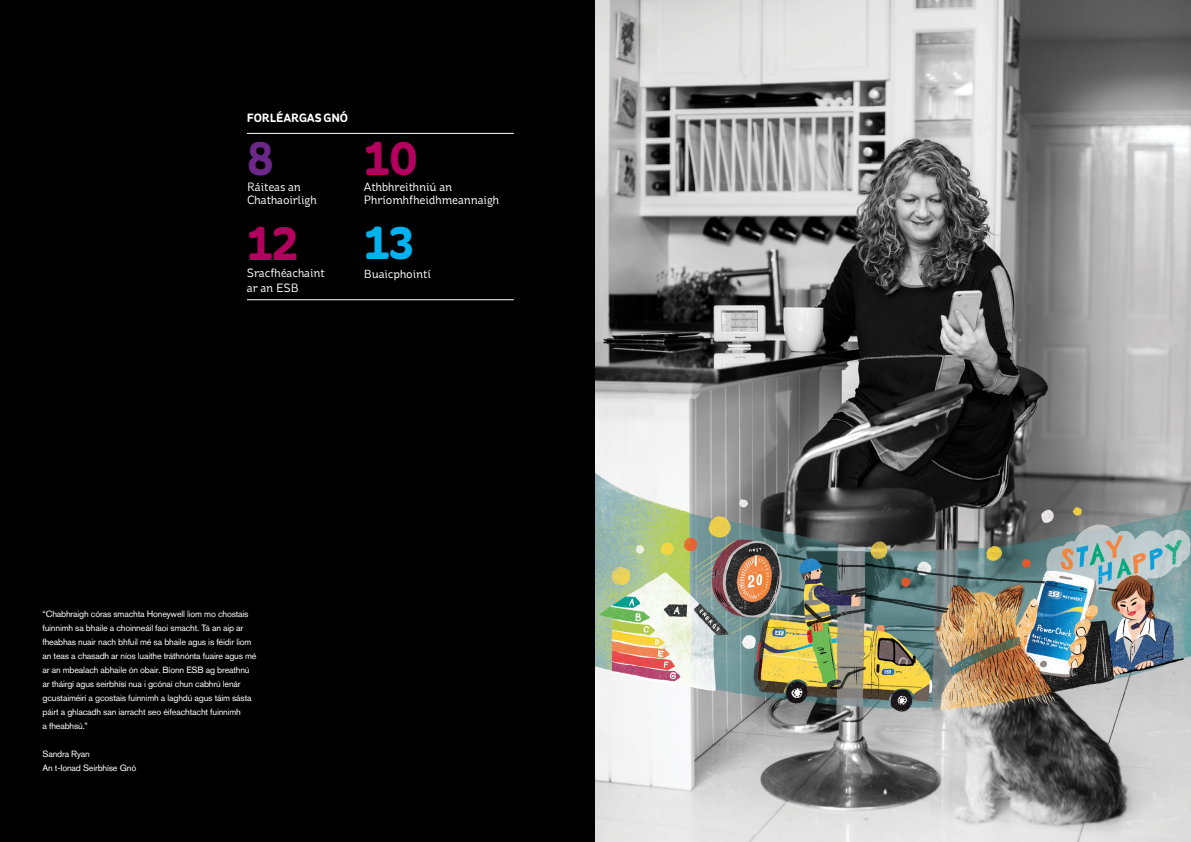
<style>
.page{position:relative;width:1191px;height:842px;background:#fff}
.page>*{position:absolute;margin:0;border:0;box-sizing:border-box;transform-origin:0 0}
.t1{font:700 48px "St Ryde";color:#b4005e}
.t2{font:700 48px "St Ryde";color:#6c2889}
.t3{font:700 46.9px "St Ryde";color:#00b3f0}
.t4{font:12px/12.8px "St Ryde";letter-spacing:-.01em;color:#fff}
.t5{font:700 12px "St Ryde";color:#fff}
.t6{font:11.7px "St Ryde";letter-spacing:-.01em;color:#fff}
.t7{font:9px/14px "Akzidenz Grotesk BQ";letter-spacing:-.02em;color:#fff}
</style>
<div class="page">
<div style="left:0;top:0;width:595px;height:842px;background:#000"></div>
<img style="left:595px;top:0;width:596px;height:842px">
<hr style="left:247px;top:133px;width:267px;height:1px;background:#fff">
<hr style="left:247px;top:299px;width:267px;height:1px;background:#fff">
<h3 class="t5" style="left:247px;top:110px;width:9px">FORL</h3>
<h3 class="t5" style="left:276px;top:110px;width:16px">ÉARGAS</h3>
<h3 class="t5" style="left:323px;top:110px;width:26px">GNÓ</h3>
<h1 class="t2" style="left:247px;top:130px;width:28px">8</h1>
<h3 class="t4" style="left:247px;top:180px;width:71px">Ráiteas an<br>Chathaoirligh</h3>
<h1 class="t1" style="left:247px;top:214px;width:53px">12</h1>
<h3 class="t4" style="left:247px;top:266px;width:79px;line-height:14.8px">Sracfhéachaint ar an ESB</h3>
<h1 class="t1" style="left:364px;top:130px;width:56px">10</h1>
<h3 class="t4" style="left:364px;top:180px;width:137px">Athbhreithniú an<br>Phríomhfheidhmeannaigh</h3>
<h2 class="t3" style="left:364px;top:215px;width:52px">13</h2>
<p class="t6" style="left:364px;top:267px;width:69px">Buaicphointí</p>
<p class="t7" style="left:43px;top:607px;width:216px">“Chabhraigh córas smachta Honeywell liom mo chostais fuinnimh sa bhaile a choinneáil faoi smacht. Tá an aip ar fheabhas nuair nach bhfuil mé sa bhaile agus is féidir liom an teas a chasadh ar níos luaithe tráthnónta fuaire agus mé ar an mbealach abhaile ón obair. Bíonn ESB ag breathnú ar tháirgí agus seirbhísí nua i gcónaí chun cabhrú lenár gcustaiméirí a gcostais fuinnimh a laghdú agus táim sásta páirt a ghlacadh san iarracht seo éifeachtacht fuinnimh<br>a fheabhsú.”</p>
<p class="t7" style="left:43px;top:747px;width:95px">Sandra Ryan<br>An t-Ionad Seirbhíse Gnó</p>
</div>
